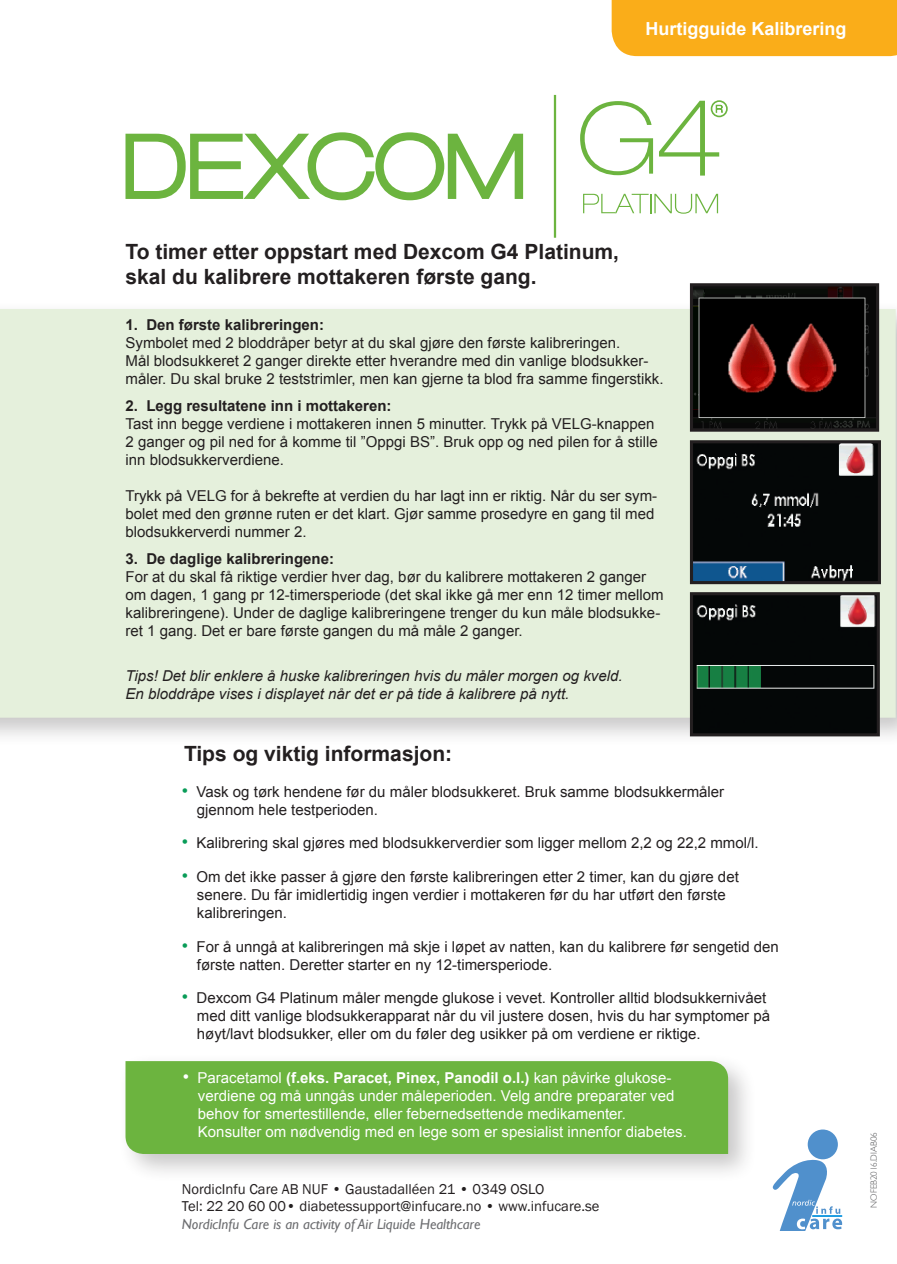
<style>
.page{position:relative;width:897px;height:1264px;background:#fff}
.page>*{position:absolute;margin:0;border:0;box-sizing:border-box;transform-origin:0 0}
.t1{font:700 21px/25.2px "Arial";color:#231f20}
.t2{font:700 18px "Arial";color:#fff}
.t3{font:15px/18px "Arial";color:#231f20}
.t4{font:15px/18px "Arial";color:#fff}
.t5{font:italic 15px/18px "Arial";color:#231f20}
.t6{font:700 15px "Arial";color:#231f20}
.t7{font:14.7px "Franklin Gothic";color:#231f20}
.t8{font:italic 14.7px "Gill Sans";color:#6c6d70}
.t9{font:300 9px "Gill Sans";color:#57585a}
.s1{font-size:18px;color:#099c58}
.s2{font-size:18px}
.s3{font-weight:700}
</style>
<div class="page">
<div style="left:0;top:301px;width:896px;height:446px;background:#231f20;opacity:.25"></div>
<div style="left:0;top:309px;width:895px;height:409px;background:#e5f0dc"></div>
<hr style="left:553px;top:95px;width:3px;height:143px;background:#6cb43f">
<svg style="left:580px;top:101px;width:73px;height:74px"></svg>
<svg style="left:125px;top:132px;width:399px;height:69px"></svg>
<svg style="left:583px;top:194px;width:135px;height:20px"></svg>
<div style="left:710px;top:100px;width:17px;height:17px;border:2px solid #6cb43f;border-radius:50%"></div>
<svg style="left:659px;top:101px;width:64px;height:75px"></svg>
<div style="left:117px;top:1053px;width:640px;height:130px;background:#231f20;opacity:.25"></div>
<div style="left:125px;top:1061px;width:603px;height:93px;background:#6cb43f"></div>
<img style="left:693px;top:287px;width:182px;height:141px">
<div style="left:689px;top:283px;width:190px;height:149px;border:3px solid #231f20"></div>
<img style="left:693px;top:444px;width:183px;height:136px">
<div style="left:689px;top:440px;width:191px;height:144px;border:3px solid #231f20"></div>
<img style="left:693px;top:596px;width:182px;height:136px">
<div style="left:689px;top:592px;width:190px;height:144px;border:3px solid #231f20"></div>
<div style="left:807px;top:1129px;width:30px;height:30px;background:#5090cc;border-radius:50%"></div>
<svg style="left:772px;top:1159px;width:70px;height:72px"></svg>
<div style="left:611px;top:0;width:286px;height:56px;background:#faad19"></div>
<p class="t2" style="left:645px;top:17px;width:203px">Hurtigguide Kalibrering</p>
<p class="t1" style="left:125px;top:239px;width:495px">To timer etter oppstart med Dexcom G4 Platinum, skal du kalibrere mottakeren første gang.</p>
<p class="t6" style="left:125px;top:315px;width:200px">1. Den første kalibreringen:</p>
<p class="t3" style="left:125px;top:334px;width:539px">Symbolet med 2 bloddråper betyr at du skal gjøre den første kalibreringen.<br>Mål blodsukkeret 2 ganger direkte etter hverandre med din vanlige blodsukker&shy;måler. Du skal bruke 2 teststrimler, men kan gjerne ta blod fra samme fingerstikk.</p>
<p class="t6" style="left:125px;top:396px;width:267px">2. Legg resultatene inn i mottakeren:</p>
<p class="t3" style="left:125px;top:415px;width:533px">Tast inn begge verdiene i mottakeren innen 5 minutter. Trykk på VELG-knappen<br>2 ganger og pil ned for å komme til ”Oppgi BS”. Bruk opp og ned pilen for å stille inn blodsukkerverdiene.</p>
<p class="t3" style="left:125px;top:487px;width:533px">Trykk på VELG for å bekrefte at verdien du har lagt inn er riktig. Når du ser sym&shy;bolet med den grønne ruten er det klart. Gjør samme prosedyre en gang til med blodsukkerverdi nummer 2.</p>
<p class="t6" style="left:125px;top:549px;width:210px">3. De daglige kalibreringene:</p>
<p class="t3" style="left:125px;top:568px;width:539px">For at du skal få riktige verdier hver dag, bør du kalibrere mottakeren 2 ganger om dagen, 1 gang pr 12-timersperiode (det skal ikke gå mer enn 12 timer mellom kalibreringene). Under de daglige kalibreringene trenger du kun måle blodsukke&shy;ret 1 gang. Det er bare første gangen du må måle 2 ganger.</p>
<p class="t5" style="left:125px;top:667px;width:498px">Tips! Det blir enklere å huske kalibreringen hvis du måler morgen og kveld.<br>En bloddråpe vises i displayet når det er på tide å kalibrere på nytt.</p>
<p class="t1" style="left:184px;top:741px;width:269px">Tips og viktig informasjon:</p>
<p class="t3" style="left:197px;top:782px;width:529px;text-indent:-15px"><span class="s1">•</span> Vask og tørk hendene før du måler blodsukkeret. Bruk samme blodsukkermåler gjennom hele testperioden.</p>
<p class="t3" style="left:182px;top:834px;width:578px"><span class="s1">•</span> Kalibrering skal gjøres med blodsukkerverdier som ligger mellom 2,2 og 22,2 mmol/l.</p>
<p class="t3" style="left:197px;top:868px;width:543px;text-indent:-15px"><span class="s1">•</span> Om det ikke passer å gjøre den første kalibreringen etter 2 timer, kan du gjøre det senere. Du får imidlertidig ingen verdier i mottakeren før du har utført den første kalibreringen.</p>
<p class="t3" style="left:197px;top:937px;width:583px;text-indent:-15px"><span class="s1">•</span> For å unngå at kalibreringen må skje i løpet av natten, kan du kalibrere før sengetid den første natten. Deretter starter en ny 12-timersperiode.</p>
<p class="t3" style="left:197px;top:989px;width:574px;text-indent:-15px"><span class="s1">•</span> Dexcom G4 Platinum måler mengde glukose i vevet. Kontroller alltid blodsukkernivået med ditt vanlige blodsukkerapparat når du vil justere dosen, hvis du har symptomer på høyt/lavt blodsukker, eller om du føler deg usikker på om verdiene er riktige.</p>
<p class="t4" style="left:198px;top:1069px;width:490px;text-indent:-15px"><span class="s2">•</span> Paracetamol <span class="s3">(f.eks. Paracet, Pinex, Panodil o.l.)</span> kan påvirke glukose&shy;verdiene og må unngås under måleperioden. Velg andre preparater ved behov for smertestillende, eller febernedsettende medikamenter.<br>Konsulter om nødvendig med en lege som er spesialist innenfor diabetes.</p>
<p class="t7" style="left:182px;top:1179px;width:364px">NordicInfu Care AB NUF • Gaustadalléen 21 • 0349 OSLO</p>
<p class="t7" style="left:182px;top:1197px;width:419px">Tel: 22 20 60 00• diabetessupport@infucare.no • www.infucare.se</p>
<p class="t8" style="left:182px;top:1215px;width:300px">NordicInfu Care is an activity of Air Liquide Healthcare</p>
<p class="t9" style="left:868px;top:1207px;width:77px;rotate:-90deg">NOFEB2016.DIAB06</p>
</div>
